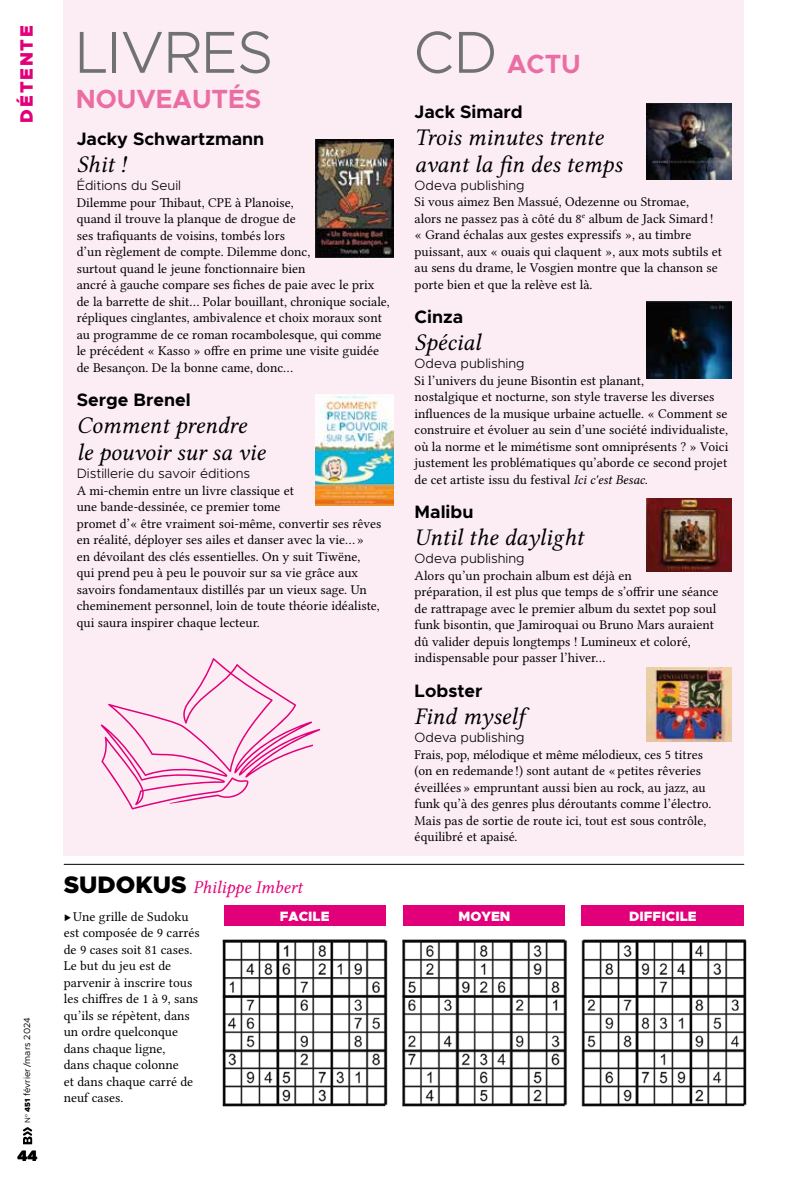
<style>
.page{position:relative;width:808px;height:1191px;background:#fff}
.page>*{position:absolute;margin:0;border:0;box-sizing:border-box;transform-origin:0 0}
.t1{font:300 59.4px "Metropolis";color:#707172}
.t2{font:700 26.4px "Metropolis";color:#ea6ea3}
.t3{font:24px/27px "Lin Libertine OI";color:#000}
.t4{font:700 18px "Metropolis";color:#000}
.t5{font:18px "Lin Libertine OI";color:#e2007a}
.t6{font:900 18px "Metropolis";letter-spacing:.095em;color:#e2007a}
.t7{font:900 15px "Metropolis";color:#000}
.t8{font:13.5px/16.5px "Lin Libertine O";color:#000}
.t9{font:300 13.5px "Metropolis";color:#000}
.t10{font:900 13.5px "Metropolis";color:#fff}
.t11{font:9px "Metropolis";color:#000}
.s1{font-size:7.5px}
.s2{font-weight:900;font-size:7.5px}
.s3{font-family:"Lin Libertine OI"}
.s4{font-family:"Metropolis";font-weight:900;font-size:24px;color:#000}
.s5{font-size:15px}
</style>
<div class="page">
<svg style="left:23px;top:1127px;width:9px;height:17px"></svg>
<div style="left:64px;top:0;width:680px;height:855px;background:#fcecf3"></div>
<img style="left:316px;top:140px;width:77px;height:118px">
<img style="left:316px;top:394px;width:78px;height:111px">
<img style="left:646px;top:103px;width:85px;height:76px">
<img style="left:646px;top:301px;width:85px;height:77px">
<img style="left:646px;top:498px;width:85px;height:73px">
<img style="left:646px;top:668px;width:85px;height:74px">
<svg style="left:101px;top:658px;width:219px;height:151px"></svg>
<div style="left:581px;top:905px;width:163px;height:21px;background:#e2007a"></div>
<div style="left:404px;top:905px;width:161px;height:21px;background:#e2007a"></div>
<div style="left:224px;top:905px;width:161px;height:21px;background:#e2007a"></div>
<img style="left:222px;top:939px;width:525px;height:168px">
<hr style="left:64px;top:864px;width:680px;height:1px;background:#000">
<h3 class="t6" style="left:15px;top:123px;width:99px;rotate:-90deg">DÉTENTE</h3>
<p class="t11" style="left:21px;top:1122px;width:107px;rotate:-90deg"><span class="s1">N</span><sup>o</sup> <span class="s2">451</span> février /mars 2024</p>
<p class="t7" style="left:18px;top:1145px;width:21px">44</p>
<h1 class="t1" style="left:76px;top:15px;width:199px">LIVRES</h1>
<h2 class="t2" style="left:76px;top:82px;width:187px">NOUVEAUTÉS</h2>
<h3 class="t4" style="left:77px;top:128px;width:189px">Jacky Schwartzmann</h3>
<h3 class="t3" style="left:77px;top:152px;width:50px">Shit !</h3>
<p class="t9" style="left:77px;top:177px;width:106px">Éditions du Seuil</p>
<p class="t8" style="left:77px;top:194px;width:315px">Dilemme pour Thibaut, CPE à Planoise,<br>quand il trouve la planque de drogue de<br>ses trafiquants de voisins, tombés lors<br>d’un règlement de compte. Dilemme donc,<br>surtout quand le jeune fonctionnaire bien<br>ancré à gauche compare ses fiches de paie avec le prix de la barrette de shit… Polar bouillant, chronique sociale, répliques cinglantes, ambivalence et choix moraux sont au programme de ce roman rocambolesque, qui comme le précédent « Kasso » offre en prime une visite guidée de Besançon. De la bonne came, donc…</p>
<h3 class="t4" style="left:77px;top:389px;width:115px">Serge Brenel</h3>
<h3 class="t3" style="left:77px;top:413px;width:190px">Comment prendre le pouvoir sur sa vie</h3>
<p class="t9" style="left:77px;top:465px;width:175px">Distillerie du savoir éditions</p>
<p class="t8" style="left:77px;top:482px;width:306px">A mi-chemin entre un livre classique et<br>une bande-dessinée, ce premier tome<br>promet d’« être vraiment soi-même, convertir ses rêves en réalité, déployer ses ailes et danser avec la vie… »<br>en dévoilant des clés essentielles. On y suit Tiwëne,<br>qui prend peu à peu le pouvoir sur sa vie grâce aux savoirs fondamentaux distillés par un vieux sage. Un cheminement personnel, loin de toute théorie idéaliste, qui saura inspirer chaque lecteur.</p>
<h1 class="t1" style="left:414px;top:15px;width:85px">CD</h1>
<h2 class="t2" style="left:507px;top:47px;width:75px">ACTU</h2>
<h3 class="t4" style="left:415px;top:100px;width:110px">Jack Simard</h3>
<h3 class="t3" style="left:415px;top:124px;width:209px">Trois minutes trente avant la fin des temps</h3>
<p class="t9" style="left:415px;top:177px;width:112px">Odeva publishing</p>
<p class="t8" style="left:415px;top:194px;width:309px">Si vous aimez Ben Massué, Odezenne ou Stromae,<br>alors ne passez pas à côté du 8<sup>e</sup> album de Jack Simard ! « Grand échalas aux gestes expressifs », au timbre puissant, aux « ouais qui claquent », aux mots subtils et au sens du drame, le Vosgien montre que la chanson se porte bien et que la relève est là.</p>
<h3 class="t4" style="left:415px;top:306px;width:50px">Cinza</h3>
<h3 class="t3" style="left:415px;top:330px;width:68px">Spécial</h3>
<p class="t9" style="left:415px;top:355px;width:112px">Odeva publishing</p>
<p class="t8" style="left:415px;top:372px;width:315px">Si l’univers du jeune Bisontin est planant,<br>nostalgique et nocturne, son style traverse les diverses influences de la musique urbaine actuelle. « Comment se construire et évoluer au sein d’une société individualiste, où la norme et le mimétisme sont omniprésents ? » Voici justement les problématiques qu’aborde ce second projet de cet artiste issu du festival <span class="s3">Ici c'est Besac.</span></p>
<h3 class="t4" style="left:415px;top:501px;width:60px">Malibu</h3>
<h3 class="t3" style="left:415px;top:525px;width:170px">Until the daylight</h3>
<p class="t9" style="left:415px;top:550px;width:112px">Odeva publishing</p>
<p class="t8" style="left:415px;top:567px;width:305px">Alors qu’un prochain album est déjà en<br>préparation, il est plus que temps de s’offrir une séance de rattrapage avec le premier album du sextet pop soul funk bisontin, que Jamiroquai ou Bruno Mars auraient dû valider depuis longtemps ! Lumineux et coloré, indispensable pour passer l’hiver…</p>
<h3 class="t4" style="left:415px;top:679px;width:69px">Lobster</h3>
<h3 class="t3" style="left:415px;top:703px;width:112px">Find myself</h3>
<p class="t9" style="left:415px;top:729px;width:112px">Odeva publishing</p>
<p class="t8" style="left:415px;top:746px;width:298px">Frais, pop, mélodique et même mélodieux, ces 5 titres (on en redemande !) sont autant de « petites rêveries éveillées » empruntant aussi bien au rock, au jazz, au funk qu’à des genres plus déroutants comme l’électro.<br>Mais pas de sortie de route ici, tout est sous contrôle, équilibré et apaisé.</p>
<h3 class="t5" style="left:64px;top:877px;width:240px"><span class="s4">SUDOKUS</span> Philippe Imbert</h3>
<p class="t8" style="left:64px;top:908px;width:138px"><span class="s5">▶</span> Une grille de Sudoku est composée de 9 carrés de 9 cases soit 81 cases.<br>Le but du jeu est de parvenir à inscrire tous les chiffres de 1 à 9, sans qu’ils se répètent, dans un ordre quelconque dans chaque ligne,<br>dans chaque colonne<br>et dans chaque carré de neuf cases.</p>
<p class="t10" style="left:280px;top:907px;width:51px">FACILE</p>
<p class="t10" style="left:458px;top:907px;width:53px">MOYEN</p>
<p class="t10" style="left:629px;top:907px;width:69px">DIFFICILE</p>
</div>
